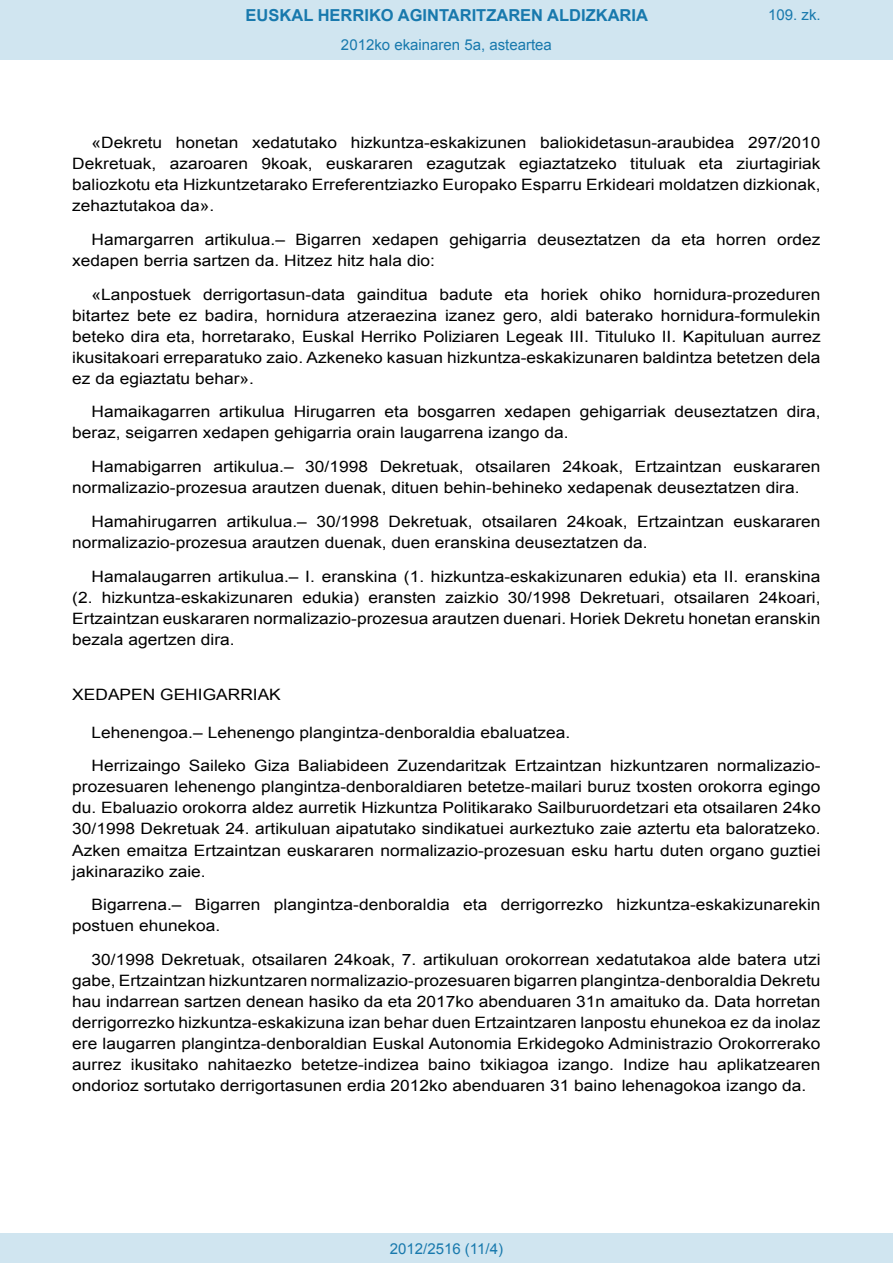
<style>
.page{position:relative;width:893px;height:1263px;background:#fff}
.page>*{position:absolute;margin:0;border:0;box-sizing:border-box;transform-origin:0 0}
.t1{font:700 16.5px "Arial";color:#1879ad}
.BOPVDetalle{font:15.6px/21px "Arial";color:#000;text-align:justify;scale:1.11 1}
.BOPVDisposicion{font:15.6px "Arial";color:#000;scale:1.11 1}
.Paginacion_Centro{font:15px "Arial";color:#1879ad}
</style>
<div class="page">
<div style="left:0;top:0;width:893px;height:60px;background:#d0e5f0"></div>
<div style="left:0;top:1233px;width:893px;height:30px;background:#d0e5f0"></div>
<p class="t1" style="left:246px;top:4px;width:404px">EUSKAL HERRIKO AGINTARITZAREN ALDIZKARIA</p>
<p class="Paginacion_Centro" style="left:341px;top:35px;width:212px">2012ko ekainaren 5a, asteartea</p>
<p class="Paginacion_Centro" style="left:768px;top:5px;width:54px">109. zk.</p>
<p class="BOPVDetalle" style="left:72px;top:132px;width:676px;text-indent:19px">«Dekretu honetan xedatutako hizkuntza-eskakizunen baliokidetasun-araubidea 297/2010<br>Dekretuak, azaroaren 9koak, euskararen ezagutzak egiaztatzeko tituluak eta ziurtagiriak baliozkotu eta Hizkuntzetarako Erreferentziazko Europako Esparru Erkideari moldatzen dizkionak, zehaztutakoa da».</p>
<p class="BOPVDetalle" style="left:72px;top:229px;width:676px;text-indent:19px">Hamargarren artikulua.– Bigarren xedapen gehigarria deuseztatzen da eta horren ordez xedapen berria sartzen da. Hitzez hitz hala dio:</p>
<p class="BOPVDetalle" style="left:72px;top:284px;width:676px;text-indent:19px">«Lanpostuek derrigortasun-data gainditua badute eta horiek ohiko hornidura-prozeduren bitartez bete ez badira, hornidura atzeraezina izanez gero, aldi baterako hornidura-formulekin beteko dira eta, horretarako, Euskal Herriko Poliziaren Legeak III. Tituluko II. Kapituluan aurrez ikusitakoari erreparatuko zaio. Azkeneko kasuan hizkuntza-eskakizunaren baldintza betetzen dela ez da egiaztatu behar».</p>
<p class="BOPVDetalle" style="left:72px;top:402px;width:676px;text-indent:19px">Hamaikagarren artikulua Hirugarren eta bosgarren xedapen gehigarriak deuseztatzen dira, beraz, seigarren xedapen gehigarria orain laugarrena izango da.</p>
<p class="BOPVDetalle" style="left:72px;top:456px;width:676px;text-indent:19px">Hamabigarren artikulua.– 30/1998 Dekretuak, otsailaren 24koak, Ertzaintzan euskararen normalizazio-prozesua arautzen duenak, dituen behin-behineko xedapenak deuseztatzen dira.</p>
<p class="BOPVDetalle" style="left:72px;top:511px;width:676px;text-indent:19px">Hamahirugarren artikulua.– 30/1998 Dekretuak, otsailaren 24koak, Ertzaintzan euskararen normalizazio-prozesua arautzen duenak, duen eranskina deuseztatzen da.</p>
<p class="BOPVDetalle" style="left:72px;top:566px;width:676px;text-indent:19px">Hamalaugarren artikulua.– I. eranskina (1. hizkuntza-eskakizunaren edukia) eta II. eranskina (2. hizkuntza-eskakizunaren edukia) eransten zaizkio 30/1998 Dekretuari, otsailaren 24koari, Ertzaintzan euskararen normalizazio-prozesua arautzen duenari. Horiek Dekretu honetan eranskin bezala agertzen dira.</p>
<p class="BOPVDisposicion" style="left:72px;top:684px;width:189px">XEDAPEN GEHIGARRIAK</p>
<p class="BOPVDetalle" style="left:92px;top:722px;width:433px">Lehenengoa.– Lehenengo plangintza-denboraldia ebaluatzea.</p>
<p class="BOPVDetalle" style="left:72px;top:756px;width:676px;text-indent:19px">Herrizaingo Saileko Giza Baliabideen Zuzendaritzak Ertzaintzan hizkuntzaren normalizazio&shy;prozesuaren lehenengo plangintza-denboraldiaren betetze-mailari buruz txosten orokorra egingo du. Ebaluazio orokorra aldez aurretik Hizkuntza Politikarako Sailburuordetzari eta otsailaren 24ko 30/1998 Dekretuak 24. artikuluan aipatutako sindikatuei aurkeztuko zaie aztertu eta baloratzeko.<br>Azken emaitza Ertzaintzan euskararen normalizazio-prozesuan esku hartu duten organo guztiei jakinaraziko zaie.</p>
<p class="BOPVDetalle" style="left:72px;top:894px;width:676px;text-indent:19px">Bigarrena.– Bigarren plangintza-denboraldia eta derrigorrezko hizkuntza-eskakizunarekin postuen ehunekoa.</p>
<p class="BOPVDetalle" style="left:72px;top:949px;width:676px;text-indent:19px">30/1998 Dekretuak, otsailaren 24koak, 7. artikuluan orokorrean xedatutakoa alde batera utzi gabe, Ertzaintzan hizkuntzaren normalizazio-prozesuaren bigarren plangintza-denboraldia Dekretu hau indarrean sartzen denean hasiko da eta 2017ko abenduaren 31n amaituko da. Data horretan derrigorrezko hizkuntza-eskakizuna izan behar duen Ertzaintzaren lanpostu ehunekoa ez da inolaz ere laugarren plangintza-denboraldian Euskal Autonomia Erkidegoko Administrazio Orokorrerako aurrez ikusitako nahitaezko betetze-indizea baino txikiagoa izango. Indize hau aplikatzearen ondorioz sortutako derrigortasunen erdia 2012ko abenduaren 31 baino lehenagokoa izango da.</p>
<p class="Paginacion_Centro" style="left:390px;top:1238px;width:115px">2012/2516 (11/4)</p>
</div>
